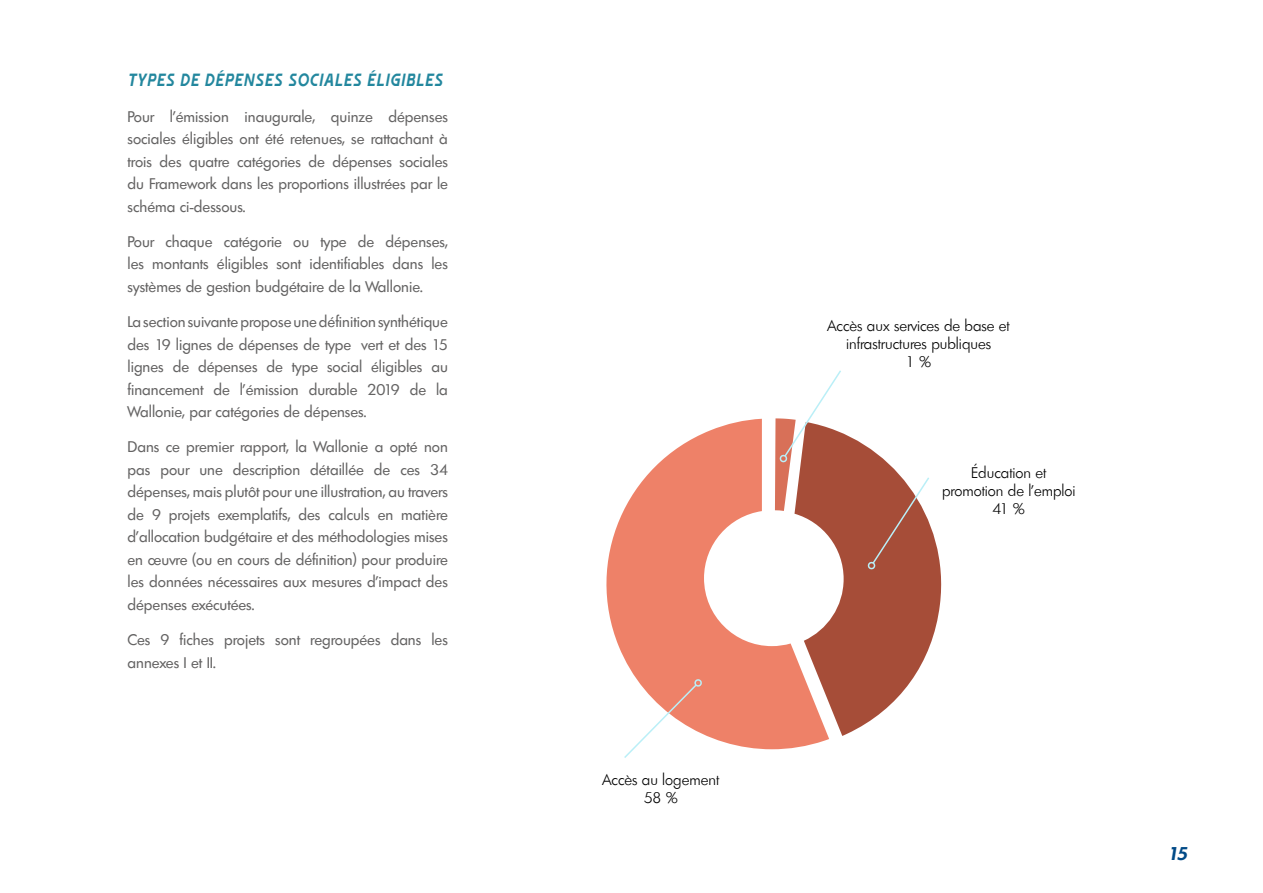
<style>
.page{position:relative;width:1263px;height:893px;background:#fff}
.page>*{position:absolute;margin:0;border:0;box-sizing:border-box;transform-origin:0 0}
.titre_3{font:italic 700 24px "Affluent";color:#23879e}
.t1{font:italic 700 18px "Limerick Serial";color:#004a87}
.List_Paragraph{font:15px/22.5px "Limerick Serial";color:#646363;text-align:justify}
.t2{font:300 15px/18px "Limerick Serial";color:#000;text-align:center}
</style>
<div class="page">
<svg style="left:829px;top:433px;width:113px;height:303px;fill:#a64d38"></svg>
<svg style="left:606px;top:419px;width:223px;height:330px;fill:#ee8168"></svg>
<svg style="left:622px;top:678px;width:81px;height:80px"></svg>
<svg style="left:866px;top:476px;width:65px;height:95px;background:#af6452"></svg>
<svg style="left:775px;top:370px;width:68px;height:141px"></svg>
<p class="titre_3" style="left:128px;top:70px;width:317px">TYPES DE DÉPENSES SOCIALES ÉLIGIBLES</p>
<p class="List_Paragraph" style="left:128px;top:103px;width:322px">Pour l’émission inaugurale, quinze dépenses sociales éligibles ont été retenues, se rattachant à trois des quatre catégories de dépenses sociales du Framework dans les proportions illustrées par le schéma ci-dessous.</p>
<p class="List_Paragraph" style="left:128px;top:229px;width:322px">Pour chaque catégorie ou type de dépenses, les montants éligibles sont identifiables dans les systèmes de gestion budgétaire de la Wallonie.</p>
<p class="List_Paragraph" style="left:128px;top:309px;width:322px">La section suivante propose une définition synthétique des 19 lignes de dépenses de type vert et des 15 lignes de dépenses de type social éligibles au financement de l’émission durable 2019 de la Wallonie, par catégories de dépenses.</p>
<p class="List_Paragraph" style="left:128px;top:434px;width:322px">Dans ce premier rapport, la Wallonie a opté non pas pour une description détaillée de ces 34 dépenses, mais plutôt pour une illustration, au travers de 9 projets exemplatifs, des calculs en matière d’allocation budgétaire et des méthodologies mises en œuvre (ou en cours de définition) pour produire les données nécessaires aux mesures d’impact des dépenses exécutées.</p>
<p class="List_Paragraph" style="left:128px;top:627px;width:322px">Ces 9 fiches projets sont regroupées dans les annexes I et II.</p>
<p class="t2" style="left:602px;top:769px;width:118px">Accès au logement<br>58 %</p>
<p class="t2" style="left:827px;top:315px;width:184px">Accès aux services de base et infrastructures publiques<br>1 %</p>
<p class="t2" style="left:942px;top:462px;width:135px">Éducation et promotion de l'emploi<br>41 %</p>
<p class="t1" style="left:1167px;top:839px;width:22px">15</p>
</div>
